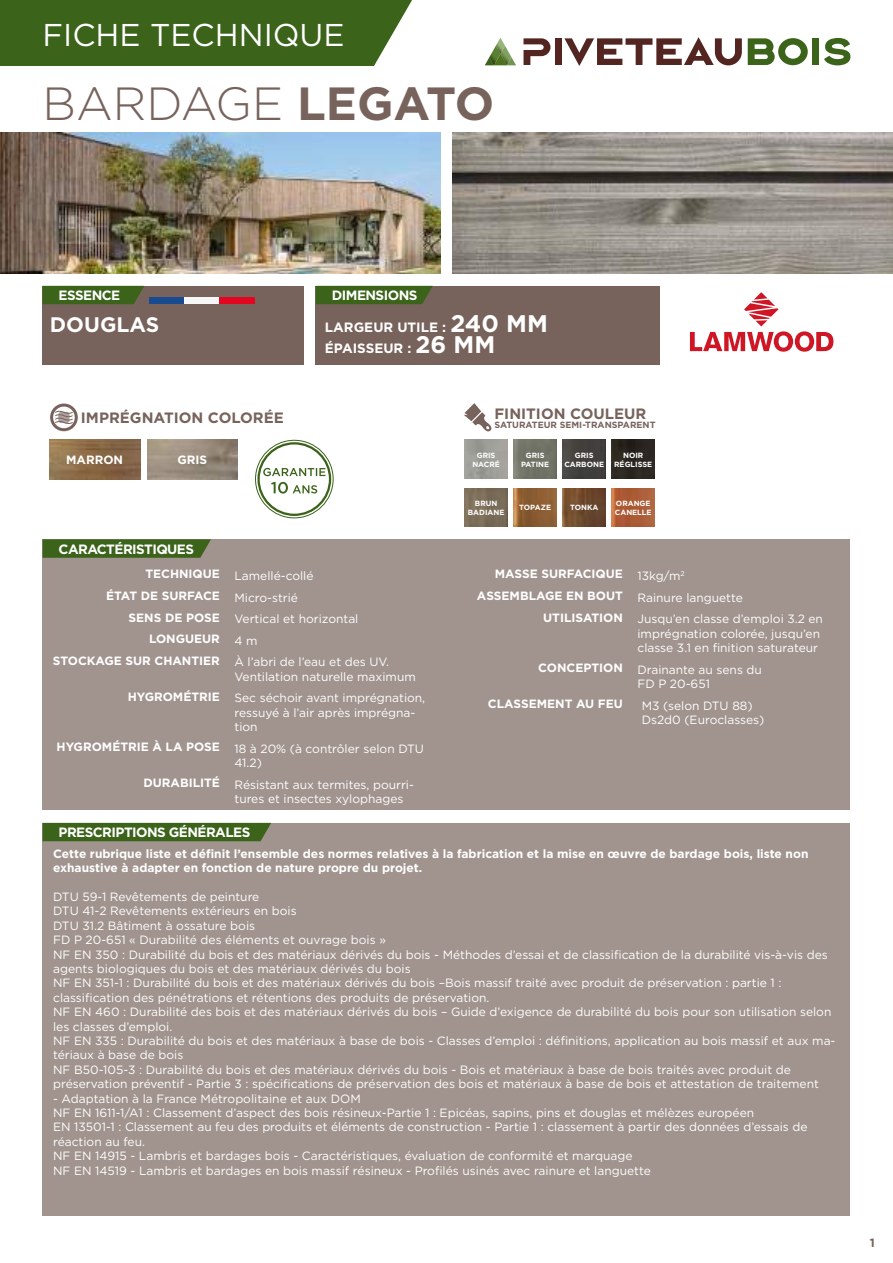
<style>
.page{position:relative;width:893px;height:1263px;background:#fff}
.page>*{position:absolute;margin:0;border:0;box-sizing:border-box;transform-origin:0 0}
.t1{font:300 46.5px "Gotham";color:#77635c}
.t2{font:31.5px "Gotham";color:#fff}
.t3{font:700 21px "Gotham";color:#fff}
.t4{font:700 15px "Gotham";color:#77635c}
.t5{font:700 13.5px "Gotham";letter-spacing:-.04em;color:#fff}
.t6{font:700 13.5px/21.1px "Gotham";color:#fff}
.t7{font:12px/14.4px "Gotham";color:#fff}
.t8{font:700 12px/21.6px "Gotham";color:#fff}
.t9{font:700 12px "Gotham";color:#77635c}
.t10{font:700 9px "Gotham";color:#77635c}
.t11{font:700 7.5px/9px "Gotham";color:#fff;text-align:center}
.s1{font-weight:700}
.s2{font-size:24px}
.s3{font-weight:400}
</style>
<div class="page">
<div style="left:0;top:0;width:412px;height:66px;background:#3b631a"></div>
<svg style="left:485px;top:38px;width:31px;height:27px"></svg>
<svg style="left:748px;top:38px;width:60px;height:27px"></svg>
<div style="left:812px;top:38px;width:7px;height:27px;background:#3b631a"></div>
<svg style="left:824px;top:38px;width:26px;height:27px"></svg>
<div style="left:555px;top:38px;width:7px;height:27px;background:#532520"></div>
<svg style="left:564px;top:37px;width:178px;height:29px"></svg>
<svg style="left:523px;top:38px;width:27px;height:27px"></svg>
<div style="left:43px;top:539px;width:807px;height:271px;background:#a1948f"></div>
<div style="left:43px;top:823px;width:807px;height:392px;background:#a1948f"></div>
<div style="left:43px;top:286px;width:261px;height:78px;background:#77635c"></div>
<img style="left:0;top:133px;width:440px;height:140px">
<div style="left:316px;top:286px;width:344px;height:78px;background:#77635c"></div>
<div style="left:42px;top:286px;width:102px;height:18px;background:#3b631a"></div>
<svg style="left:42px;top:539px;width:169px;height:19px;background:#416621"></svg>
<div style="left:42px;top:823px;width:229px;height:18px;background:#3b631a"></div>
<div style="left:315px;top:286px;width:118px;height:18px;background:#3b631a"></div>
<div style="left:149px;top:297px;width:35px;height:7px;background:#194b90"></div>
<div style="left:184px;top:297px;width:36px;height:7px;background:#f6f6f6"></div>
<div style="left:220px;top:297px;width:35px;height:7px;background:#e40521"></div>
<img style="left:453px;top:133px;width:440px;height:140px">
<svg style="left:690px;top:292px;width:143px;height:60px"></svg>
<div style="left:50px;top:403px;width:28px;height:28px;border:3px solid #77635c;border-radius:50%"></div>
<svg style="left:54px;top:409px;width:19px;height:17px"></svg>
<img style="left:50px;top:440px;width:90px;height:39px">
<img style="left:148px;top:440px;width:90px;height:39px">
<svg style="left:463px;top:403px;width:28px;height:28px"></svg>
<img style="left:514px;top:440px;width:43px;height:38px">
<img style="left:514px;top:488px;width:43px;height:39px">
<img style="left:563px;top:440px;width:43px;height:38px">
<img style="left:563px;top:488px;width:43px;height:39px">
<img style="left:612px;top:440px;width:43px;height:38px">
<img style="left:612px;top:488px;width:43px;height:39px">
<img style="left:465px;top:488px;width:42px;height:39px">
<div style="left:255px;top:440px;width:78px;height:78px;border:1px solid #3b631a;border-radius:50%"></div>
<div style="left:257px;top:442px;width:74px;height:74px;border:2px solid #3b631a;border-radius:50%"></div>
<svg style="left:271px;top:482px;width:46px;height:12px"></svg>
<svg style="left:263px;top:468px;width:62px;height:8px"></svg>
<h2 class="t2" style="left:43px;top:14px;width:304px">FICHE TECHNIQUE</h2>
<h1 class="t1" style="left:43px;top:74px;width:453px">BARDAGE <span class="s1">LEGATO</span></h1>
<p class="t5" style="left:59px;top:287px;width:63px">ESSENCE</p>
<h3 class="t3" style="left:50px;top:310px;width:111px">DOUGLAS</h3>
<p class="t5" style="left:332px;top:287px;width:87px">DIMENSIONS</p>
<p class="t6" style="left:325px;top:316px;width:224px">LARGEUR UTILE : <span class="s2">240 MM<br></span>ÉPAISSEUR : <span class="s2">26 MM</span></p>
<p class="t4" style="left:81px;top:408px;width:204px">IMPRÉGNATION COLORÉE</p>
<p class="t4" style="left:494px;top:404px;width:154px">FINITION COULEUR</p>
<p class="t10" style="left:494px;top:419px;width:163px">SATURATEUR SEMI-TRANSPARENT</p>
<p class="t11" style="left:472px;top:450px;width:29px">GRIS<br>NACRÉ</p>
<p class="t11" style="left:564px;top:450px;width:41px">GRIS<br>CARBONE</p>
<p class="t11" style="left:570px;top:503px;width:30px">TONKA</p>
<p class="t11" style="left:521px;top:450px;width:30px">GRIS<br>PATINE</p>
<p class="t11" style="left:519px;top:503px;width:33px">TOPAZE</p>
<p class="t11" style="left:614px;top:450px;width:40px">NOIR<br>RÉGLISSE</p>
<p class="t11" style="left:615px;top:499px;width:38px;text-align:left">ORANGE<br>CANELLE</p>
<p class="t8" style="left:66px;top:449px;width:58px">MARRON</p>
<p class="t8" style="left:177px;top:449px;width:31px">GRIS</p>
<p class="t11" style="left:468px;top:499px;width:38px">BRUN<br>BADIANE</p>
<p class="t5" style="left:59px;top:540px;width:137px">CARACTÉRISTIQUES</p>
<p class="t7" style="left:106px;top:566px;width:209px;line-height:19.8px;text-indent:39px"><span class="s1">TECHNIQUE</span> Lamellé-collé<br><span class="s1">ÉTAT DE SURFACE</span> Micro-strié</p>
<p class="t7" style="left:149px;top:609px;width:211px;line-height:19.8px;text-indent:-20px"><span class="s1">SENS DE POSE</span> Vertical et horizontal<br><span class="s1">LONGUEUR</span> 4 m</p>
<p class="t7" style="left:234px;top:655px;width:183px;text-indent:-181px"><span class="s1">STOCKAGE SUR CHANTIER</span> À l’abri de l’eau et des UV.<br>Ventilation naturelle maximum</p>
<p class="t7" style="left:234px;top:691px;width:192px;text-indent:-107px"><span class="s1">HYGROMÉTRIE</span> Sec séchoir avant imprégnation, ressuyé à l’air après imprégna&shy;tion</p>
<p class="t7" style="left:234px;top:741px;width:191px;text-indent:-178px"><span class="s1">HYGROMÉTRIE À LA POSE</span> 18 à 20% (à contrôler selon DTU<br>41.2)</p>
<p class="t7" style="left:234px;top:777px;width:181px;text-indent:-91px"><span class="s1">DURABILITÉ</span> Résistant aux termites, pourri&shy;tures et insectes xylophages</p>
<p class="t5" style="left:59px;top:824px;width:193px">PRESCRIPTIONS GÉNÉRALES</p>
<p class="t8" style="left:477px;top:563px;width:267px;text-indent:18px">MASSE SURFACIQUE <span class="s3">13kg/m</span><sup>2<br></sup>ASSEMBLAGE EN BOUT <span class="s3">Rainure languette</span></p>
<p class="t7" style="left:637px;top:611px;width:187px;text-indent:-94px"><span class="s1">UTILISATION</span> Jusqu’en classe d’emploi 3.2 en imprégnation colorée, jusqu’en classe 3.1 en finition saturateur</p>
<p class="t7" style="left:637px;top:662px;width:126px;text-indent:-99px"><span class="s1">CONCEPTION</span> Drainante au sens du<br>FD P 20-651</p>
<p class="t8" style="left:488px;top:693px;width:137px">CLASSEMENT AU FEU</p>
<p class="t7" style="left:642px;top:698px;width:124px">M3 (selon DTU 88)<br>Ds2d0 (Euroclasses)</p>
<p class="t8" style="left:53px;top:846px;width:757px;line-height:14.4px">Cette rubrique liste et définit l’ensemble des normes relatives à la fabrication et la mise en œuvre de bardage bois, liste non exhaustive à adapter en fonction de nature propre du projet.</p>
<p class="t7" style="left:53px;top:889px;width:784px">DTU 59-1 Revêtements de peinture<br>DTU 41-2 Revêtements extérieurs en bois<br>DTU 31.2 Bâtiment à ossature bois<br>FD P 20-651 « Durabilité des éléments et ouvrage bois »<br>NF EN 350 : Durabilité du bois et des matériaux dérivés du bois - Méthodes d’essai et de classification de la durabilité vis-à-vis des agents biologiques du bois et des matériaux dérivés du bois<br>NF EN 351-1 : Durabilité du bois et des matériaux dérivés du bois –Bois massif traité avec produit de préservation : partie 1 : classification des pénétrations et rétentions des produits de préservation.<br>NF EN 460 : Durabilité des bois et des matériaux dérivés du bois – Guide d’exigence de durabilité du bois pour son utilisation selon les classes d’emploi.<br>NF EN 335 : Durabilité du bois et des matériaux à base de bois - Classes d’emploi : définitions, application au bois massif et aux ma&shy;tériaux à base de bois<br>NF B50-105-3 : Durabilité du bois et des matériaux dérivés du bois - Bois et matériaux à base de bois traités avec produit de préservation préventif - Partie 3 : spécifications de préservation des bois et matériaux à base de bois et attestation de traitement</p>
<p class="t7" style="left:53px;top:1091px;width:756px">- Adaptation à la France Métropolitaine et aux DOM<br>NF EN 1611-1/A1 : Classement d’aspect des bois résineux-Partie 1 : Epicéas, sapins, pins et douglas et mélèzes européen<br>EN 13501-1 : Classement au feu des produits et éléments de construction - Partie 1 : classement à partir des données d’essais de réaction au feu.<br>NF EN 14915 - Lambris et bardages bois - Caractéristiques, évaluation de conformité et marquage<br>NF EN 14519 - Lambris et bardages en bois massif résineux - Profilés usinés avec rainure et languette</p>
<p class="t9" style="left:870px;top:1234px;width:7px">1</p>
</div>
